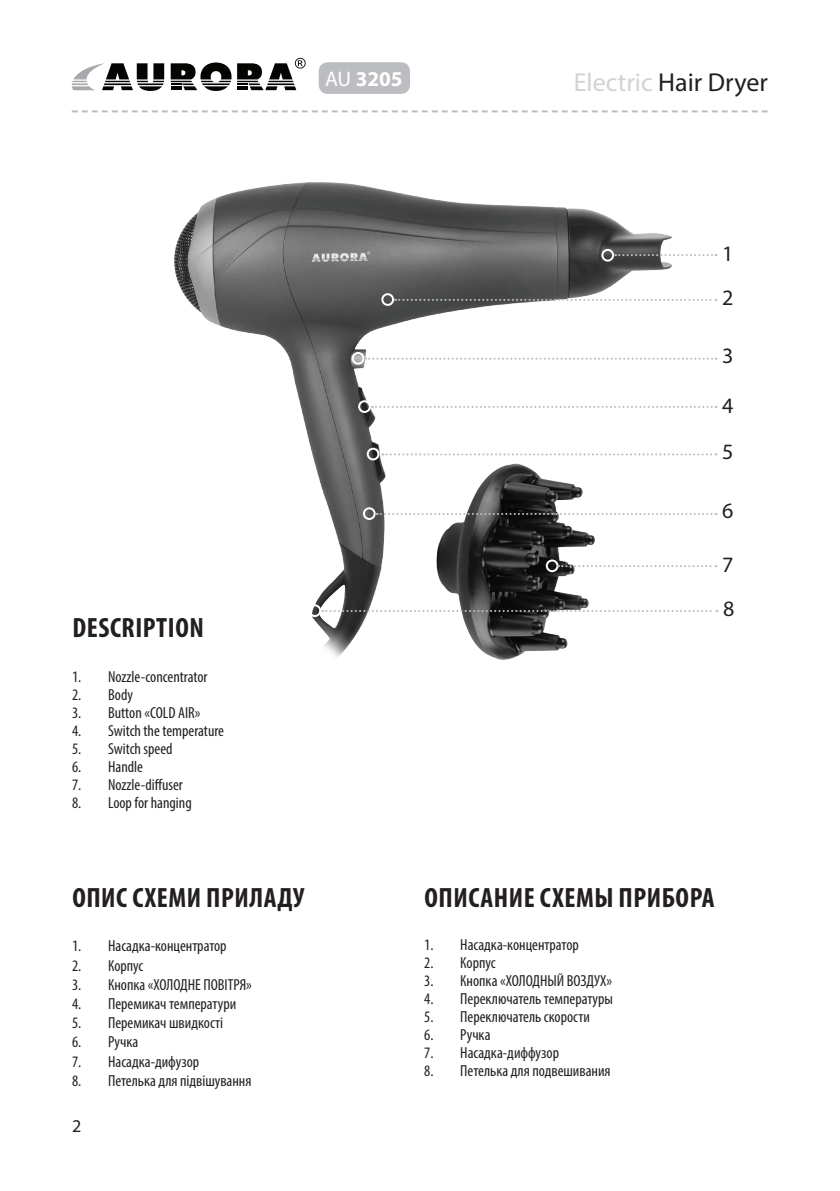
<style>
.page{position:relative;width:840px;height:1191px;background:#fff}
.page>*{position:absolute;margin:0;border:0;box-sizing:border-box;transform-origin:0 0}
.t1{font:700 condensed 28px "Myriad Pro";letter-spacing:.02em;color:#231f20}
.t2{font:26px "Myriad Pro";color:#231f20}
.t3{font:22px/46px "Myriad Pro";color:#231f20}
.t4{font:700 21.2px "Myriad Pro";color:#fff}
.t5{font:18px "Myriad Pro";color:#231f20}
.t6{font:condensed 16px "Myriad Pro";color:#231f20}
.s1{font-weight:400}
.s2{color:#d1d2d4}
</style>
<div class="page">
<svg style="left:170px;top:62px;width:61px;height:29px"></svg>
<svg style="left:72px;top:63px;width:92px;height:28px"></svg>
<svg style="left:237px;top:58px;width:68px;height:32px"></svg>
<div style="left:318px;top:62px;width:92px;height:32px;background:#bcbdc0;border-radius:9px"></div>
<svg style="left:72px;top:110px;width:695px;height:2px"></svg>
<img style="left:174px;top:182px;width:504px;height:478px">
<div style="left:351px;top:352px;width:13px;height:13px;border:2px solid #fff;border-radius:50%"></div>
<svg style="left:365px;top:358px;width:351px;height:2px"></svg>
<div style="left:366px;top:448px;width:13px;height:12px;border:2px solid #fff;border-radius:50%"></div>
<svg style="left:382px;top:453px;width:334px;height:2px"></svg>
<div style="left:363px;top:507px;width:12px;height:13px;border:2px solid #fff;border-radius:50%"></div>
<svg style="left:376px;top:513px;width:340px;height:2px"></svg>
<div style="left:545px;top:559px;width:13px;height:13px;border:2px solid #fff;border-radius:50%"></div>
<svg style="left:557px;top:565px;width:159px;height:2px"></svg>
<div style="left:358px;top:400px;width:12px;height:13px;border:2px solid #fff;border-radius:50%"></div>
<svg style="left:371px;top:406px;width:345px;height:2px"></svg>
<div style="left:381px;top:293px;width:13px;height:13px;border:2px solid #fff;border-radius:50%"></div>
<svg style="left:395px;top:299px;width:321px;height:2px"></svg>
<div style="left:601px;top:249px;width:12px;height:13px;border:2px solid #fff;border-radius:50%"></div>
<svg style="left:614px;top:254px;width:102px;height:2px"></svg>
<div style="left:308px;top:604px;width:13px;height:13px;border:2px solid #fff;border-radius:50%"></div>
<svg style="left:322px;top:610px;width:395px;height:2px"></svg>
<h3 class="t4" style="left:325px;top:65px;width:79px"><span class="s1">AU</span> 3205</h3>
<h2 class="t2" style="left:573px;top:67px;width:195px"><span class="s2">Electric</span> Hair Dryer</h2>
<h1 class="t1" style="left:72px;top:610px;width:133px">DESCRIPTION</h1>
<p class="t6" style="left:72px;top:667px;width:137px">1. Nozzle-concentrator</p>
<p class="t6" style="left:72px;top:685px;width:62px">2. Body</p>
<p class="t6" style="left:72px;top:703px;width:130px">3. Button «COLD AIR»</p>
<p class="t6" style="left:72px;top:721px;width:153px">4. Switch the temperature</p>
<p class="t6" style="left:72px;top:739px;width:102px">5. Switch speed</p>
<p class="t6" style="left:72px;top:757px;width:72px">6. Handle</p>
<p class="t6" style="left:72px;top:775px;width:112px">7. Nozzle-diffuser</p>
<p class="t6" style="left:72px;top:793px;width:121px">8. Loop for hanging</p>
<h1 class="t1" style="left:72px;top:880px;width:233px">ОПИС СХЕМИ ПРИЛАДУ</h1>
<p class="t6" style="left:72px;top:936px;width:156px">1. Насадка-концентратор</p>
<p class="t6" style="left:72px;top:955px;width:73px">2. Корпус</p>
<p class="t6" style="left:72px;top:974px;width:181px">3. Кнопка «ХОЛОДНЕ ПОВІТРЯ»</p>
<p class="t6" style="left:72px;top:994px;width:166px">4. Перемикач температури</p>
<p class="t6" style="left:72px;top:1013px;width:152px">5. Перемикач швидкості</p>
<p class="t6" style="left:72px;top:1032px;width:68px">6. Ручка</p>
<p class="t6" style="left:72px;top:1051px;width:129px">7. Насадка-дифузор</p>
<p class="t6" style="left:72px;top:1070px;width:181px">8. Петелька для підвішування</p>
<p class="t5" style="left:72px;top:1115px;width:11px">2</p>
<h3 class="t3" style="left:721px;top:231px;width:13px">1</h3>
<h3 class="t3" style="left:721px;top:274px;width:13px">2</h3>
<h3 class="t3" style="left:721px;top:332px;width:13px">3</h3>
<h3 class="t3" style="left:721px;top:382px;width:13px">4<br>5</h3>
<h3 class="t3" style="left:721px;top:487px;width:13px">6</h3>
<h3 class="t3" style="left:721px;top:541px;width:13px">7</h3>
<h3 class="t3" style="left:722px;top:585px;width:13px">8</h3>
<h1 class="t1" style="left:424px;top:880px;width:291px">ОПИСАНИЕ СХЕМЫ ПРИБОРА</h1>
<p class="t6" style="left:424px;top:935px;width:156px">1. Насадка-концентратор</p>
<p class="t6" style="left:424px;top:953px;width:73px">2. Корпус</p>
<p class="t6" style="left:424px;top:971px;width:189px">3. Кнопка «ХОЛОДНЫЙ ВОЗДУХ»</p>
<p class="t6" style="left:424px;top:989px;width:190px">4. Переключатель температуры</p>
<p class="t6" style="left:424px;top:1007px;width:167px">5. Переключатель скорости</p>
<p class="t6" style="left:424px;top:1025px;width:68px">6. Ручка</p>
<p class="t6" style="left:424px;top:1043px;width:136px">7. Насадка-диффузор</p>
<p class="t6" style="left:424px;top:1061px;width:188px">8. Петелька для подвешивания</p>
</div>
